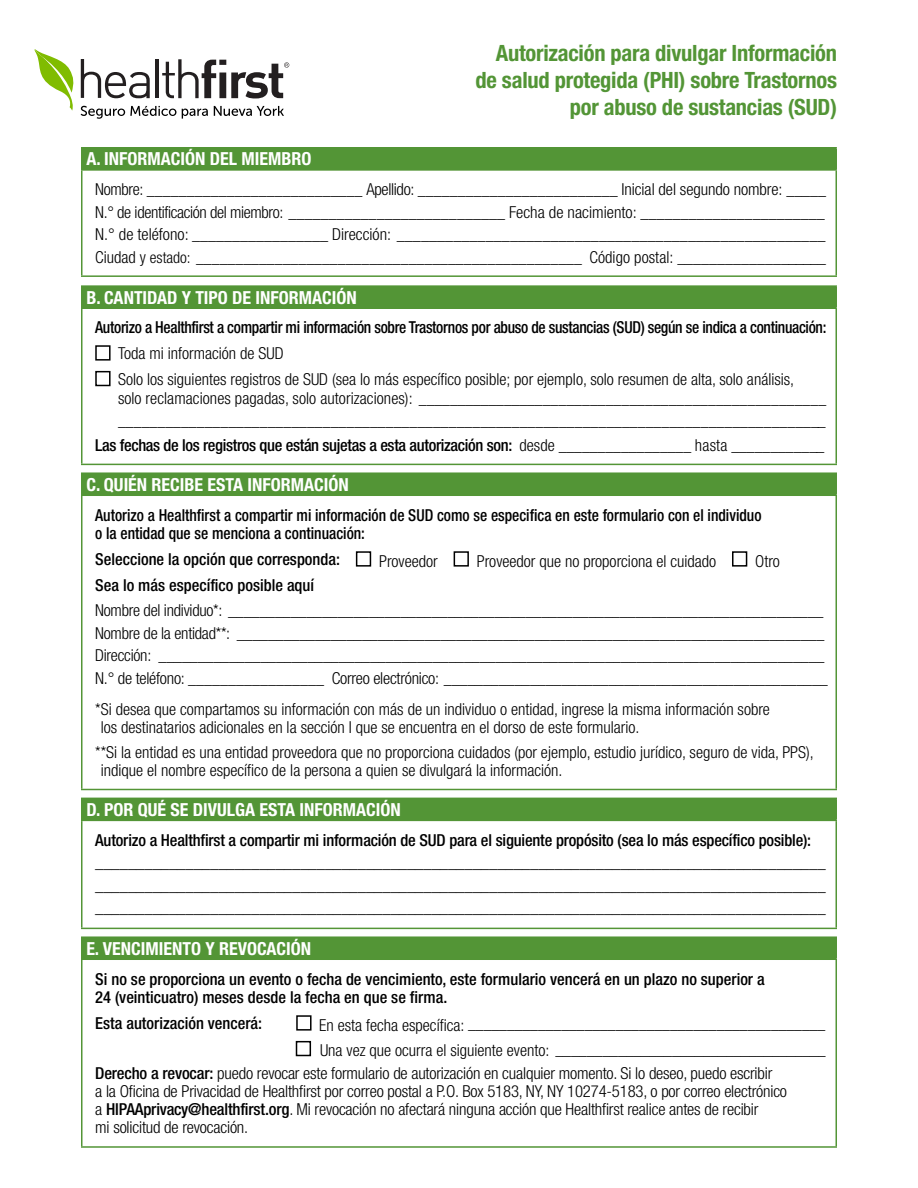
<style>
.page{position:relative;width:918px;height:1188px;background:#fff}
.page>*{position:absolute;margin:0;border:0;box-sizing:border-box;transform-origin:0 0}
.t1{font:700 condensed 22.5px/27px "Helvetica Neue LT Std";letter-spacing:-.01em;color:#539536;text-align:right}
.t2{font:700 condensed 18px "Helvetica Neue LT Std";color:#fff}
.t3{font:300 condensed 16.5px/18px "Helvetica Neue LT Std";color:#000}
.t4{font:500 condensed 16.5px/18.9px "Helvetica Neue LT Std";color:#000}
.t5{font:500 condensed 16.5px/18.9px "Helvetica Neue LT Std";color:#000;scale:.94 1}
.t6{font:500 condensed 16.5px "Helvetica Neue LT Std";letter-spacing:-.02em;color:#000;scale:.94 1}
.t7{font:500 condensed 16.5px "Helvetica Neue LT Std";letter-spacing:-.02em;color:#000}
.t8{font:300 condensed 15.75px/22.5px "Helvetica Neue LT Std";color:#000}
.s1{font-size:16.5px}
.s2{font-weight:300}
.s3{font-weight:300;font-size:15.75px}
.s4{font-weight:500}
</style>
<div class="page">
<svg style="left:34px;top:49px;width:40px;height:62px"></svg>
<svg style="left:81px;top:59px;width:69px;height:39px"></svg>
<hr style="left:156px;top:59px;width:3px;height:39px;background:#231f20">
<svg style="left:162px;top:59px;width:127px;height:39px"></svg>
<svg style="left:81px;top:106px;width:95px;height:13px"></svg>
<svg style="left:182px;top:109px;width:26px;height:10px"></svg>
<svg style="left:214px;top:106px;width:70px;height:10px"></svg>
<div style="left:82px;top:148px;width:754px;height:22px;background:#539536"></div>
<hr style="left:81px;top:147px;width:756px;height:2px;background:#539536">
<svg style="left:81px;top:149px;width:1px;height:20px"></svg>
<svg style="left:836px;top:149px;width:1px;height:20px"></svg>
<hr style="left:81px;top:169px;width:756px;height:2px;background:#539536">
<hr style="left:81px;top:171px;width:1px;height:104px;background:#539536">
<hr style="left:836px;top:171px;width:1px;height:104px;background:#539536">
<hr style="left:81px;top:275px;width:756px;height:2px;background:#539536">
<div style="left:82px;top:286px;width:754px;height:22px;background:#539536"></div>
<hr style="left:81px;top:285px;width:756px;height:2px;background:#539536">
<svg style="left:81px;top:287px;width:1px;height:20px"></svg>
<svg style="left:836px;top:287px;width:1px;height:20px"></svg>
<hr style="left:81px;top:307px;width:756px;height:2px;background:#539536">
<hr style="left:81px;top:309px;width:1px;height:155px;background:#539536">
<hr style="left:836px;top:309px;width:1px;height:155px;background:#539536">
<hr style="left:81px;top:464px;width:756px;height:1px;background:#539536">
<div style="left:95px;top:345px;width:16px;height:16px;border:2px solid #000"></div>
<div style="left:95px;top:371px;width:16px;height:15px;border:2px solid #000"></div>
<div style="left:82px;top:473px;width:754px;height:22px;background:#539536"></div>
<hr style="left:81px;top:472px;width:756px;height:2px;background:#539536">
<svg style="left:81px;top:474px;width:1px;height:21px"></svg>
<hr style="left:81px;top:495px;width:756px;height:1px;background:#539536">
<hr style="left:81px;top:496px;width:1px;height:293px;background:#539536">
<hr style="left:81px;top:789px;width:756px;height:1px;background:#539536">
<svg style="left:836px;top:474px;width:1px;height:21px"></svg>
<hr style="left:836px;top:496px;width:1px;height:293px;background:#539536">
<div style="left:356px;top:551px;width:15px;height:16px;border:2px solid #000"></div>
<div style="left:454px;top:551px;width:15px;height:16px;border:2px solid #000"></div>
<div style="left:732px;top:551px;width:15px;height:16px;border:2px solid #000"></div>
<div style="left:82px;top:798px;width:754px;height:22px;background:#539536"></div>
<hr style="left:81px;top:798px;width:756px;height:1px;background:#539536">
<svg style="left:81px;top:799px;width:1px;height:21px"></svg>
<hr style="left:81px;top:820px;width:756px;height:1px;background:#539536">
<hr style="left:81px;top:928px;width:756px;height:1px;background:#539536">
<svg style="left:836px;top:799px;width:1px;height:21px"></svg>
<hr style="left:81px;top:821px;width:1px;height:107px;background:#539536">
<hr style="left:836px;top:821px;width:1px;height:107px;background:#539536">
<div style="left:82px;top:937px;width:754px;height:22px;background:#539536"></div>
<hr style="left:81px;top:936px;width:756px;height:2px;background:#539536">
<svg style="left:81px;top:938px;width:1px;height:21px"></svg>
<hr style="left:81px;top:959px;width:756px;height:1px;background:#539536">
<hr style="left:81px;top:1146px;width:756px;height:2px;background:#539536">
<svg style="left:836px;top:938px;width:1px;height:21px"></svg>
<hr style="left:81px;top:960px;width:1px;height:186px;background:#539536">
<hr style="left:836px;top:960px;width:1px;height:186px;background:#539536">
<div style="left:296px;top:1015px;width:16px;height:16px;border:2px solid #000"></div>
<div style="left:296px;top:1041px;width:15px;height:15px;border:2px solid #000"></div>
<h1 class="t1" style="left:476px;top:39px;width:363px">Autorización para divulgar Información de salud protegida (PHI) sobre Trastornos por abuso de sustancias (SUD)</h1>
<p class="t2" style="left:86px;top:148px;width:227px">A. INFORMACIÓN DEL MIEMBRO</p>
<p class="t8" style="left:95px;top:178px;width:733px;text-align:justify"><span class="s1">Nombre:</span> ___________________________ <span class="s1">Apellido:</span> _________________________ <span class="s1">Inicial del segundo nombre:</span> _____ <span class="s1">N.° de identificación del miembro:</span> ___________________________ <span class="s1">Fecha de nacimiento:</span> _______________________ <span class="s1">N.° de teléfono:</span> _________________ <span class="s1">Dirección:</span> _____________________________________________________ <span class="s1">Ciudad y</span> estado: _________________________________________________ <span class="s1">Código postal:</span> ___________________</p>
<p class="t2" style="left:86px;top:286px;width:272px">B. CANTIDAD Y TIPO DE INFORMACIÓN</p>
<p class="t6" style="left:95px;top:318px;width:779px">Autorizo a Healthfirst a compartir mi información sobre Trastornos por abuso de sustancias (SUD) según se indica a continuación:</p>
<p class="t3" style="left:118px;top:340px;width:678px;line-height:25.7px">Toda mi información de SUD<br>Solo los siguientes registros de SUD (sea lo más específico posible; por ejemplo, solo resumen de alta, solo análisis,</p>
<p class="t8" style="left:118px;top:387px;width:710px"><span class="s1">solo reclamaciones pagadas, solo autorizaciones):</span> ____________________________________________________ __________________________________________________________________________________________</p>
<p class="t7" style="left:95px;top:435px;width:731px">Las fechas de los registros que están sujetas a esta autorización son: <span class="s2">desde</span> <span class="s3">_________________</span> <span class="s2">hasta</span> <span class="s3">____________</span></p>
<p class="t2" style="left:86px;top:473px;width:264px">C. QUIÉN RECIBE ESTA INFORMACIÓN</p>
<p class="t5" style="left:95px;top:505px;width:710px">Autorizo a Healthfirst a compartir mi información de SUD como se especifica en este formulario con el individuo o la entidad que se menciona a continuación:</p>
<p class="t4" style="left:95px;top:550px;width:246px">Seleccione la opción que corresponda:</p>
<p class="t3" style="left:379px;top:552px;width:60px">Proveedor</p>
<p class="t3" style="left:477px;top:552px;width:241px">Proveedor que no proporciona el cuidado</p>
<p class="t3" style="left:755px;top:552px;width:26px">Otro</p>
<p class="t4" style="left:95px;top:575px;width:220px">Sea lo más específico posible aquí</p>
<p class="t8" style="left:95px;top:599px;width:734px"><span class="s1">Nombre del individuo*:</span> ____________________________________________________________________________ <span class="s1">Nombre de la entidad**:</span> ___________________________________________________________________________ <span class="s1">Dirección:</span> _____________________________________________________________________________________ <span class="s1">N.° de teléfono:</span> _________________ <span class="s1">Correo electrónico:</span> _________________________________________________</p>
<p class="t3" style="left:101px;top:700px;width:671px;text-indent:-6px">*Si desea que compartamos su información con más de un individuo o entidad, ingrese la misma información sobre los destinatarios adicionales en la sección I que se encuentra en el dorso de este formulario.</p>
<p class="t3" style="left:101px;top:743px;width:715px;text-indent:-6px">**Si la entidad es una entidad proveedora que no proporciona cuidados (por ejemplo, estudio jurídico, seguro de vida, PPS), indique el nombre específico de la persona a quien se divulgará la información.</p>
<p class="t2" style="left:86px;top:798px;width:316px">D. POR QUÉ SE DIVULGA ESTA INFORMACIÓN</p>
<p class="t4" style="left:95px;top:830px;width:718px">Autorizo a Healthfirst a compartir mi información de SUD para el siguiente propósito (sea lo más específico posible):</p>
<p class="t3" style="left:95px;top:851px;width:732px;line-height:22.5px;text-align:justify">_________________________________________________________________________________________ _________________________________________________________________________________________ _________________________________________________________________________________________</p>
<p class="t2" style="left:86px;top:937px;width:226px">E. VENCIMIENTO Y REVOCACIÓN</p>
<p class="t4" style="left:95px;top:969px;width:671px">Si no se proporciona un evento o fecha de vencimiento, este formulario vencerá en un plazo no superior a<br>24 (veinticuatro) meses desde la fecha en que se firma.</p>
<p class="t4" style="left:95px;top:1014px;width:168px">Esta autorización vencerá:</p>
<p class="t8" style="left:319px;top:1011px;width:508px;line-height:25.7px"><span class="s1">En esta fecha específica:</span> ______________________________________________<br><span class="s1">Una vez que ocurra el siguiente evento:</span> ___________________________________</p>
<p class="t3" style="left:95px;top:1065px;width:693px"><span class="s4">Derecho a revocar:</span> puedo revocar este formulario de autorización en cualquier momento. Si lo deseo, puedo escribir<br>a la Oficina de Privacidad de Healthfirst por correo postal a P.O. Box 5183, NY, NY 10274-5183, o por correo electrónico a <span class="s4">HIPAAprivacy@healthfirst.org</span>. Mi revocación no afectará ninguna acción que Healthfirst realice antes de recibir<br>mi solicitud de revocación.</p>
</div>
